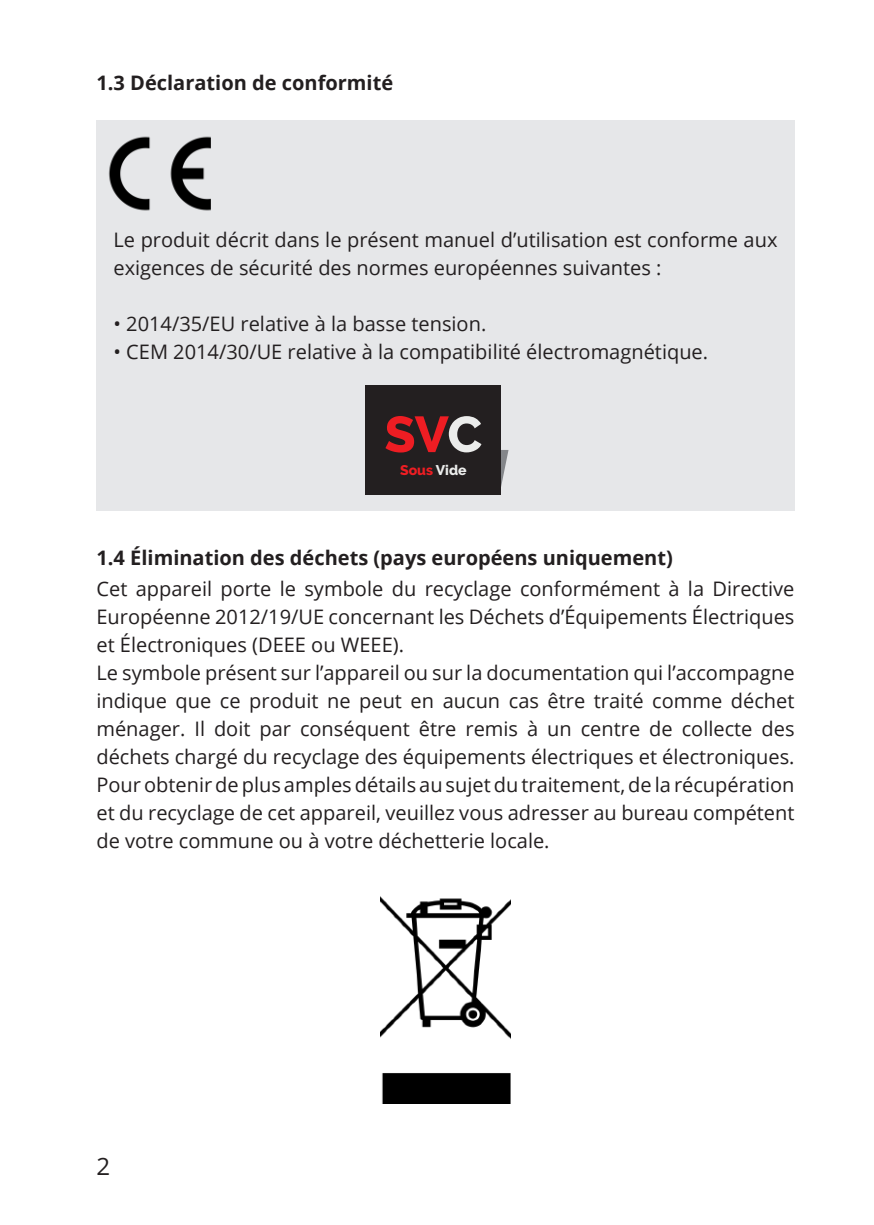
<style>
.page{position:relative;width:874px;height:1225px;background:#fff}
.page>*{position:absolute;margin:0;border:0;box-sizing:border-box;transform-origin:0 0}
.t1{font:800 50.4px "Raleway";color:#ee1d23}
.t2{font:24px "Open Sans";color:#231f20}
.t3{font:20px/28px "Open Sans";color:#231f20}
.t4{font:700 20px "Open Sans";color:#231f20}
.t5{font:800 14px "Raleway";color:#ee1d23}
.s1{color:#ebeceb}
</style>
<div class="page">
<div style="left:96px;top:120px;width:698px;height:390px;background:#e6e7e9"></div>
<img style="left:108px;top:136px;width:103px;height:75px">
<svg style="left:501px;top:450px;width:7px;height:37px"></svg>
<div style="left:365px;top:386px;width:136px;height:109px;background:#231f20"></div>
<img style="left:380px;top:896px;width:130px;height:207px">
<p class="t4" style="left:96px;top:69px;width:298px">1.3 Déclaration de conformité</p>
<p class="t3" style="left:113px;top:225px;width:665px">Le produit décrit dans le présent manuel d’utilisation est conforme aux exigences de sécurité des normes européennes suivantes :</p>
<p class="t3" style="left:113px;top:309px;width:374px">• 2014/35/EU relative à la basse tension.</p>
<p class="t3" style="left:113px;top:337px;width:596px">• CEM 2014/30/UE relative à la compatibilité électromagnétique.</p>
<h1 class="t1" style="left:384px;top:406px;width:99px">SV<span class="s1">C</span></h1>
<p class="t5" style="left:400px;top:462px;width:68px">Sous <span class="s1">Vide</span></p>
<p class="t4" style="left:96px;top:543px;width:577px">1.4 Élimination des déchets (pays européens uniquement)</p>
<p class="t3" style="left:96px;top:574px;width:699px">Cet appareil porte le symbole du recyclage conformément à la Directive Européenne 2012/19/UE concernant les Déchets d’Équipements Électriques et Électroniques (DEEE ou WEEE).<br>Le symbole présent sur l’appareil ou sur la documentation qui l’accompagne indique que ce produit ne peut en aucun cas être traité comme déchet ménager. Il doit par conséquent être remis à un centre de collecte des déchets chargé du recyclage des équipements électriques et électroniques.<br>Pour obtenir de plus amples détails au sujet du traitement, de la récupération et du recyclage de cet appareil, veuillez vous adresser au bureau compétent de votre commune ou à votre déchetterie locale.</p>
<p class="t2" style="left:96px;top:1149px;width:15px">2</p>
</div>
